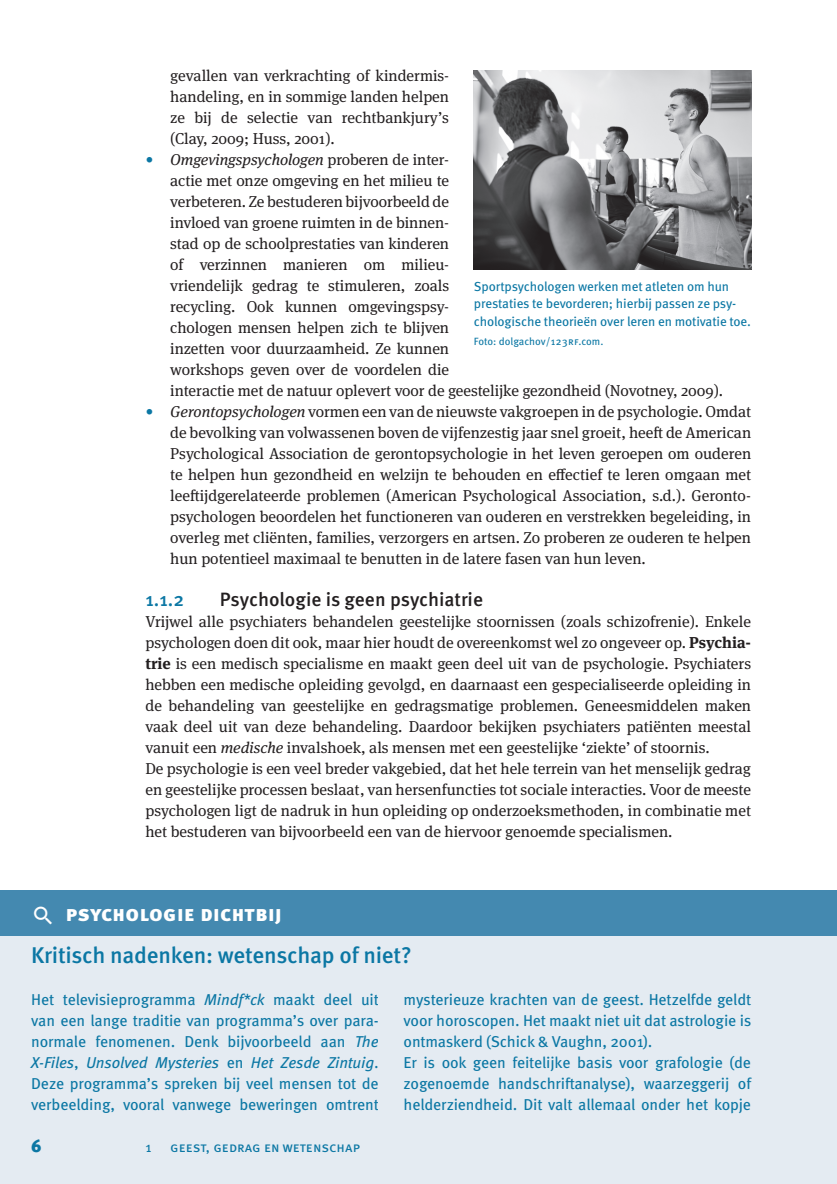
<style>
.page{position:relative;width:837px;height:1184px;background:#fff}
.page>*{position:absolute;margin:0;border:0;box-sizing:border-box;transform-origin:0 0}
.t1{font:500 22.75px "Meta Pro";letter-spacing:-.015em;color:#0b77a4}
.t2{font:900 21px "Meta Pro";letter-spacing:.015em;color:#fff}
.t3{font:500 19.25px "Meta Pro";letter-spacing:-.005em;color:#231f20}
.t4{font:500 19.25px "Meta Pro";color:#0b77a4}
.t5{font:900 17.5px "Meta Pro";color:#0b77a4}
.t6{font:15.75px/21px "Meta Serif Pro";color:#231f20;text-align:justify}
.t7{font:15.75px/21px "Meta Pro";letter-spacing:-.015em;color:#0b77a4;text-align:justify}
.t8{font:14px "Meta Pro";color:#0b77a4}
.t9{font:13.12px/17.5px "Meta Pro";letter-spacing:-.01em;color:#0b77a4}
.t10{font:10.5px "Meta Pro";letter-spacing:.05em;color:#0b77a4}
.s1{color:#0b77a4}
.s2{font-style:italic}
.s3{font-weight:700}
</style>
<div class="page">
<div style="left:0;top:899px;width:836px;height:285px;background:#e4ebf2"></div>
<img style="left:474px;top:71px;width:277px;height:198px">
<div style="left:0;top:890px;width:836px;height:48px;background:#4489b0"></div>
<div style="left:0;top:935px;width:836px;height:48px;background:#e4ebf2"></div>
<p class="t6" style="left:170px;top:64px;width:280px">gevallen van verkrachting of kindermis&shy;handeling, en in sommige landen helpen ze bij de selectie van rechtbankjury’s (Clay, 2009; Huss, 2001).</p>
<p class="t6" style="left:170px;top:148px;width:554px;text-align:left;text-indent:-25px"><span class="s1">•</span> <span class="s2">Omgevingspsychologen</span> proberen de inter-<br>actie met onze omgeving en het milieu te<br>verbeteren. Ze bestuderen bijvoorbeeld de<br>invloed van groene ruimten in de binnen-<br>stad op de schoolprestaties van kinderen<br>of verzinnen manieren om milieu-<br>vriendelijk gedrag te stimuleren, zoals<br>recycling. Ook kunnen omgevingspsy-<br>chologen mensen helpen zich te blijven<br>inzetten voor duurzaamheid. Ze kunnen<br>workshops geven over de voordelen die<br>interactie met de natuur oplevert voor de geestelijke gezondheid (Novotney, 2009).</p>
<p class="t6" style="left:170px;top:400px;width:582px;text-indent:-25px"><span class="s1">•</span> <span class="s2">Gerontopsychologen</span> vormen een van de nieuwste vakgroepen in de psychologie. Omdat de bevolking van volwassenen boven de vijfenzestig jaar snel groeit, heeft de American Psychological Association de gerontopsychologie in het leven geroepen om ouderen te helpen hun gezondheid en welzijn te behouden en effectief te leren omgaan met leeftijdgerelateerde problemen (American Psychological Association, s.d.). Geronto&shy;psychologen beoordelen het functioneren van ouderen en verstrekken begeleiding, in overleg met cliënten, families, verzorgers en artsen. Zo proberen ze ouderen te helpen hun potentieel maximaal te benutten in de latere fasen van hun leven.</p>
<p class="t4" style="left:145px;top:584px;width:40px">1.1.2</p>
<p class="t3" style="left:220px;top:584px;width:265px">Psychologie is geen psychiatrie</p>
<p class="t6" style="left:145px;top:610px;width:607px;text-align:left">Vrijwel alle psychiaters behandelen geestelijke stoornissen (zoals schizofrenie). Enkele psychologen doen dit ook, maar hier houdt de overeenkomst wel zo ongeveer op. <span class="s3">Psychia&shy;trie</span> is een medisch specialisme en maakt geen deel uit van de psychologie. Psychiaters hebben een medische opleiding gevolgd, en daarnaast een gespecialiseerde opleiding in de behandeling van geestelijke en gedragsmatige problemen. Geneesmiddelen maken vaak deel uit van deze behandeling. Daardoor bekijken psychiaters patiënten meestal vanuit een <span class="s2">medische</span> invalshoek, als mensen met een geestelijke ‘ziekte’ of stoornis.<br>De psychologie is een veel breder vakgebied, dat het hele terrein van het menselijk gedrag en geestelijke processen beslaat, van hersenfuncties tot sociale interacties. Voor de meeste psychologen ligt de nadruk in hun opleiding op onderzoeksmethoden, in combinatie met het bestuderen van bijvoorbeeld een van de hiervoor genoemde specialismen.</p>
<p class="t9" style="left:474px;top:276px;width:278px">Sportpsychologen werken met atleten om hun prestaties te bevorderen; hierbij passen ze psy&shy;chologische theorieën over leren en motivatie toe.</p>
<p class="t10" style="left:474px;top:333px;width:131px">Foto: dolgachov/123R F.com.</p>
<h2 class="t2" style="left:66px;top:897px;width:217px">PSYCHOLOGIE DICHTBIJ</h2>
<h1 class="t1" style="left:31px;top:937px;width:382px">Kritisch nadenken: wetenschap of niet?</h1>
<p class="t7" style="left:31px;top:987px;width:349px">Het televisieprogramma <span class="s2">Mindf*ck</span> maakt deel uit van een lange traditie van programma’s over para&shy;normale fenomenen. Denk bijvoorbeeld aan <span class="s2">The X-Files</span>, <span class="s2">Unsolved Mysteries</span> en <span class="s2">Het Zesde Zintuig</span>.<br>Deze programma’s spreken bij veel mensen tot de verbeelding, vooral vanwege beweringen omtrent</p>
<p class="t7" style="left:403px;top:987px;width:349px;text-align:left">mysterieuze krachten van de geest. Hetzelfde geldt voor horoscopen. Het maakt niet uit dat astrologie is ontmaskerd (Schick &amp; Vaughn, 2001).<br>Er is ook geen feitelijke basis voor grafologie (de zogenoemde handschriftanalyse), waarzeggerij of helderziendheid. Dit valt allemaal onder het kopje</p>
<p class="t5" style="left:31px;top:1132px;width:12px">6</p>
<p class="t8" style="left:145px;top:1136px;width:8px">1</p>
<p class="t8" style="left:170px;top:1136px;width:191px">Geest, g edrag en wetenschap</p>
</div>
